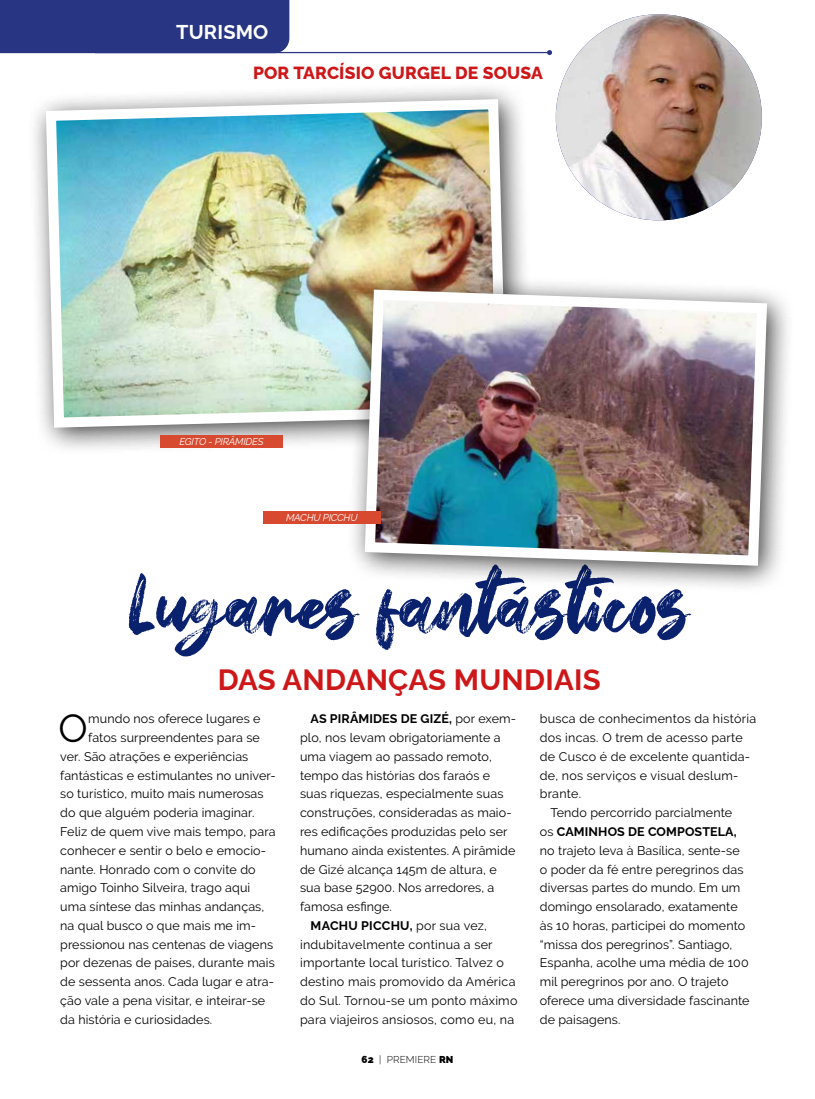
<style>
.page{position:relative;width:815px;height:1099px;background:#fff}
.page>*{position:absolute;margin:0;border:0;box-sizing:border-box;transform-origin:0 0}
.t1{font:77.38px "Hey October";letter-spacing:.01em;color:#0a216d}
.t2{font:38.88px "Raleway";color:#000}
.t3{font:700 29.25px "Raleway";letter-spacing:.01em;color:#cd1719}
.t4{font:700 20px "Raleway";letter-spacing:.01em;color:#fff}
.t5{font:800 17.5px "Raleway";letter-spacing:.01em;color:#cd1719}
.t6{font:12.5px "Raleway";letter-spacing:.01em;color:#000}
.t7{font:700 12.5px "Raleway";letter-spacing:.01em;color:#000}
.t8{font:italic 10px "Raleway";letter-spacing:-.02em;color:#fff}
.t9{font:300 10px "Raleway";letter-spacing:.01em;color:#000}
.s1{font-weight:400}
.s2{font-weight:900}
</style>
<div class="page">
<hr style="left:95px;top:52px;width:455px;height:1px;background:#283583">
<svg style="left:547px;top:50px;width:5px;height:5px"></svg>
<img style="left:556px;top:14px;width:206px;height:206px;border-radius:103px">
<div style="left:0;top:0;width:289px;height:53px;background:#283583"></div>
<div style="left:28px;top:81px;width:507px;height:374px;background:#000;opacity:.75"></div>
<img style="left:41px;top:94px;width:470px;height:339px">
<div style="left:347px;top:271px;width:448px;height:323px;background:#000;opacity:.75"></div>
<img style="left:360px;top:284px;width:412px;height:287px">
<div style="left:161px;top:435px;width:122px;height:13px;background:#d74a30"></div>
<div style="left:263px;top:511px;width:118px;height:12px;background:#d74a30"></div>
<h3 class="t4" style="left:176px;top:17px;width:94px">TURISMO</h3>
<h3 class="t5" style="left:253px;top:59px;width:291px">POR TARCÍSIO GURGEL DE SOUSA</h3>
<p class="t8" style="left:179px;top:433px;width:86px">EGITO - PIRÂMIDES</p>
<p class="t8" style="left:286px;top:509px;width:73px">MACHU PICCHU</p>
<h1 class="t1" style="left:129px;top:561px;width:562px">Lugares fantásticos</h1>
<h3 class="t3" style="left:218px;top:657px;width:385px">DAS ANDANÇAS MUNDIAIS</h3>
<h2 class="t2" style="left:59px;top:706px;width:31px">O</h2>
<p class="t6" style="left:88px;top:711px;width:174px">mundo nos oferece lugares e</p>
<p class="t6" style="left:88px;top:730px;width:173px">fatos surpreendentes para se</p>
<p class="t6" style="left:60px;top:749px;width:190px">ver. São atrações e experiências</p>
<p class="t6" style="left:60px;top:768px;width:217px">fantásticas e estimulantes no univer-</p>
<p class="t6" style="left:60px;top:786px;width:205px">so turístico, muito mais numerosas</p>
<p class="t6" style="left:60px;top:805px;width:196px">do que alguém poderia imaginar.</p>
<p class="t6" style="left:60px;top:824px;width:217px">Feliz de quem vive mais tempo, para</p>
<p class="t6" style="left:60px;top:843px;width:207px">conhecer e sentir o belo e emocio-</p>
<p class="t6" style="left:60px;top:861px;width:197px">nante. Honrado com o convite do</p>
<p class="t6" style="left:60px;top:880px;width:192px">amigo Toinho Silveira, trago aqui</p>
<p class="t6" style="left:60px;top:899px;width:206px">uma síntese das minhas andanças,</p>
<p class="t6" style="left:60px;top:918px;width:197px">na qual busco o que mais me im-</p>
<p class="t6" style="left:60px;top:936px;width:214px">pressionou nas centenas de viagens</p>
<p class="t6" style="left:60px;top:955px;width:216px">por dezenas de países, durante mais</p>
<p class="t6" style="left:60px;top:974px;width:215px">de sessenta anos. Cada lugar e atra-</p>
<p class="t6" style="left:60px;top:993px;width:207px">ção vale a pena visitar, e inteirar-se</p>
<p class="t6" style="left:60px;top:1011px;width:154px">da história e curiosidades.</p>
<p class="t7" style="left:311px;top:709px;width:207px">AS PIRÂMIDES DE GIZÉ, <span class="s1">por exem-</span></p>
<p class="t6" style="left:300px;top:730px;width:202px">plo, nos levam obrigatoriamente a</p>
<p class="t6" style="left:300px;top:749px;width:193px">uma viagem ao passado remoto,</p>
<p class="t6" style="left:300px;top:768px;width:192px">tempo das histórias dos faraós e</p>
<p class="t6" style="left:300px;top:786px;width:205px">suas riquezas, especialmente suas</p>
<p class="t6" style="left:300px;top:805px;width:213px">construções, consideradas as maio-</p>
<p class="t6" style="left:300px;top:824px;width:209px">res edificações produzidas pelo ser</p>
<p class="t6" style="left:300px;top:843px;width:217px">humano ainda existentes. A pirâmide</p>
<p class="t6" style="left:300px;top:861px;width:198px">de Gizé alcança 145m de altura, e</p>
<p class="t6" style="left:300px;top:880px;width:196px">sua base 52900. Nos arredores, a</p>
<p class="t6" style="left:300px;top:899px;width:93px">famosa esfinge.</p>
<p class="t7" style="left:311px;top:915px;width:178px">MACHU PICCHU, <span class="s1">por sua vez,</span></p>
<p class="t6" style="left:300px;top:936px;width:194px">indubitavelmente continua a ser</p>
<p class="t6" style="left:300px;top:955px;width:205px">importante local turístico. Talvez o</p>
<p class="t6" style="left:300px;top:974px;width:217px">destino mais promovido da América</p>
<p class="t6" style="left:300px;top:993px;width:219px">do Sul. Tornou-se um ponto máximo</p>
<p class="t6" style="left:300px;top:1011px;width:216px">para viajeiros ansiosos, como eu, na</p>
<p class="t9" style="left:362px;top:1051px;width:93px"><span class="s2">62</span> | PREMIERE <span class="s2">RN</span></p>
<p class="t6" style="left:540px;top:711px;width:218px">busca de conhecimentos da história</p>
<p class="t6" style="left:540px;top:730px;width:204px">dos incas. O trem de acesso parte</p>
<p class="t6" style="left:540px;top:749px;width:212px">de Cusco é de excelente quantida-</p>
<p class="t6" style="left:540px;top:768px;width:200px">de, nos serviços e visual deslum-</p>
<p class="t6" style="left:540px;top:786px;width:43px">brante.</p>
<p class="t6" style="left:550px;top:805px;width:183px">Tendo percorrido parcialmente</p>
<p class="t7" style="left:540px;top:821px;width:198px"><span class="s1">os</span> CAMINHOS DE COMPOSTELA,</p>
<p class="t6" style="left:540px;top:843px;width:201px">no trajeto leva à Basílica, sente-se</p>
<p class="t6" style="left:540px;top:861px;width:205px">o poder da fé entre peregrinos das</p>
<p class="t6" style="left:540px;top:880px;width:202px">diversas partes do mundo. Em um</p>
<p class="t6" style="left:540px;top:899px;width:199px">domingo ensolarado, exatamente</p>
<p class="t6" style="left:540px;top:918px;width:207px">às 10 horas, participei do momento</p>
<p class="t6" style="left:540px;top:936px;width:194px">“missa dos peregrinos”. Santiago,</p>
<p class="t6" style="left:540px;top:955px;width:210px">Espanha, acolhe uma média de 100</p>
<p class="t6" style="left:540px;top:974px;width:190px">mil peregrinos por ano. O trajeto</p>
<p class="t6" style="left:540px;top:993px;width:211px">oferece uma diversidade fascinante</p>
<p class="t6" style="left:540px;top:1011px;width:82px">de paisagens.</p>
</div>
